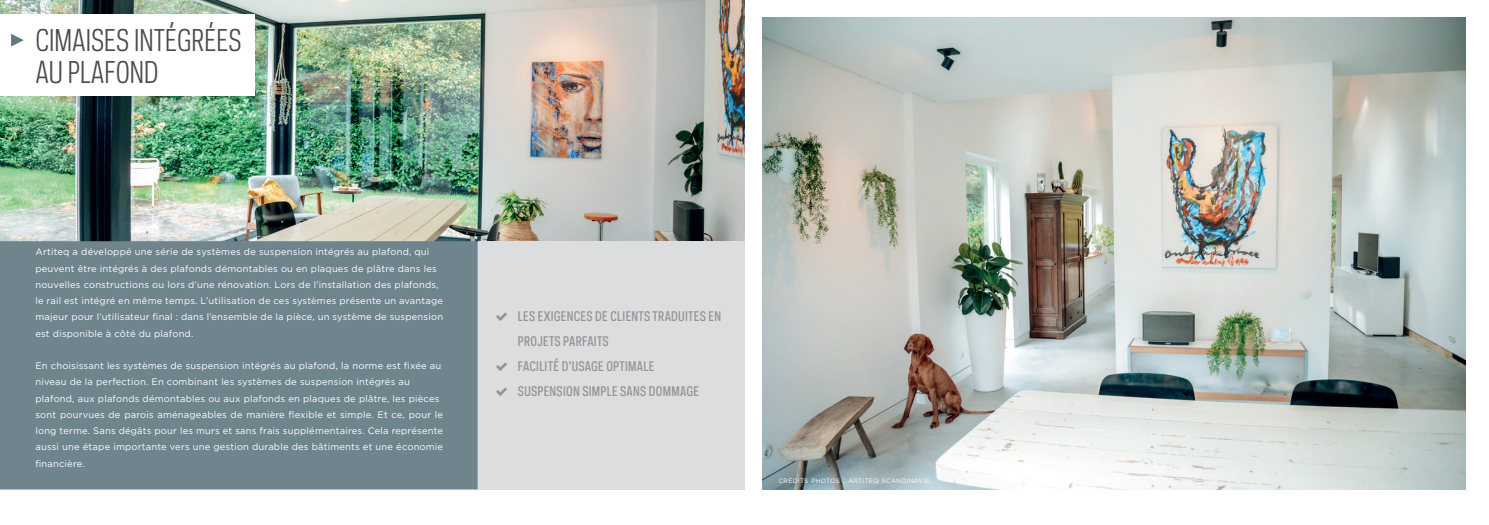
<style>
.page{position:relative;width:1489px;height:525px;background:#fff}
.page>*{position:absolute;margin:0;border:0;box-sizing:border-box;transform-origin:0 0}
.t1{font:28.12px/31.5px "Galaxie Polaris Condensed";color:#4b4c4d}
.t2{font:500 12.5px/25px "Galaxie Polaris Condensed";letter-spacing:.02em;color:#939598}
.t3{font:9.38px/16.2px "Gotham";letter-spacing:.02em;color:#fff}
.t4{font:6.25px "Gotham";letter-spacing:.035em;color:#fff}
.s1{font-size:9px}
</style>
<div class="page">
<img style="left:0;top:0;width:744px;height:241px">
<div style="left:0;top:14px;width:255px;height:82px;background:#fff"></div>
<div style="left:477px;top:241px;width:267px;height:248px;background:#dcdddf"></div>
<svg style="left:11px;top:34px;width:13px;height:12px"></svg>
<div style="left:0;top:241px;width:477px;height:248px;background:#70848e"></div>
<img style="left:762px;top:18px;width:703px;height:471px">
<h1 class="t1" style="left:35px;top:24px;width:208px">CIMAISES INTÉGRÉES<br>AU PLAFOND</h1>
<p class="t3" style="left:35px;top:243px;width:409px">Artiteq a développé une série de systèmes de suspension intégrés au plafond, qui peuvent être intégrés à des plafonds démontables ou en plaques de plâtre dans les nouvelles constructions ou lors d’une rénovation. Lors de l’installation des plafonds, le rail est intégré en même temps. L’utilisation de ces systèmes présente un avantage majeur pour l’utilisateur final : dans l’ensemble de la pièce, un système de suspension est disponible à côté du plafond.</p>
<p class="t3" style="left:35px;top:357px;width:409px">En choisissant les systèmes de suspension intégrés au plafond, la norme est fixée au niveau de la perfection. En combinant les systèmes de suspension intégrés au plafond, aux plafonds démontables ou aux plafonds en plaques de plâtre, les pièces sont pourvues de parois aménageables de manière flexible et simple. Et ce, pour le long terme. Sans dégâts pour les murs et sans frais supplémentaires. Cela représente aussi une étape importante vers une gestion durable des bâtiments et une économie financière.</p>
<h2 class="t2" style="left:518px;top:303px;width:205px">LES EXIGENCES DE CLIENTS TRADUITES EN<br>PROJETS PARFAITS<br>FACILITÉ D'USAGE OPTIMALE<br>SUSPENSION SIMPLE SANS DOMMAGE</h2>
<p class="t4" style="left:778px;top:476px;width:152px">CRÉDITS PHOTOS <span class="s1">:</span> ARTITEQ SCANDINAVIE</p>
</div>
